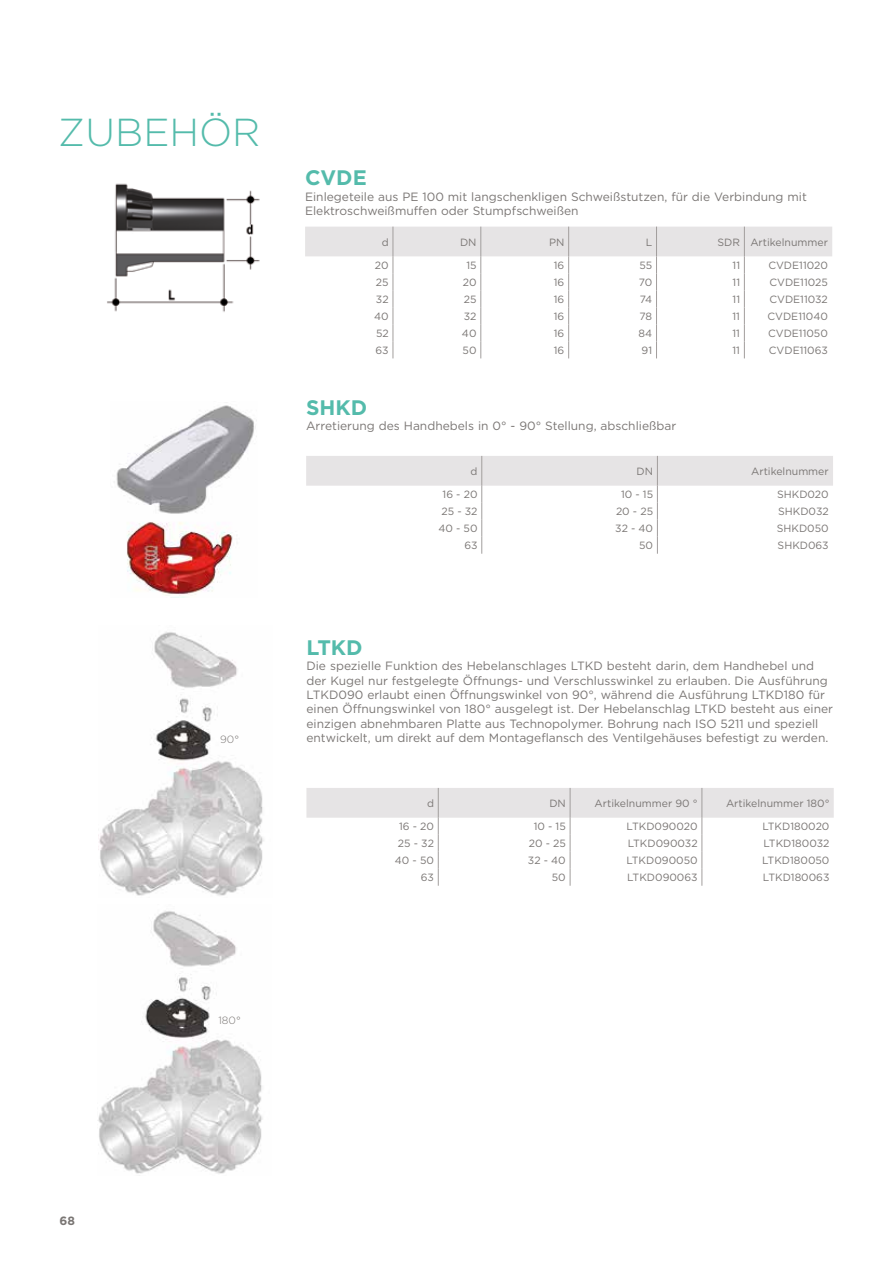
<style>
.page{position:relative;width:893px;height:1263px;background:#fff}
.page>*{position:absolute;margin:0;border:0;box-sizing:border-box;transform-origin:0 0}
.t1{font:300 39px "Gotham";color:#54bbab}
.t2{font:700 21px "Gotham";color:#54bbab}
.t3{font:12px/14.4px "Gotham";color:#7a7674}
.t4{font:700 12px "Gotham";color:#7a7674}
.t5{font:10.5px "Gotham";color:#7a7674}
.t6{font:300 10.5px "Gotham";color:#7a7674}
</style>
<div class="page">
<img style="left:98px;top:911px;width:165px;height:263px">
<img style="left:99px;top:632px;width:165px;height:264px">
<svg style="left:306px;top:788px;width:528px;height:98px"></svg>
<svg style="left:306px;top:456px;width:527px;height:98px"></svg>
<img style="left:107px;top:183px;width:153px;height:129px">
<svg style="left:305px;top:227px;width:527px;height:131px"></svg>
<img style="left:114px;top:405px;width:143px;height:192px">
<h1 class="t1" style="left:59px;top:108px;width:203px">ZUBEHÖR</h1>
<p class="t6" style="left:220px;top:733px;width:20px">90°</p>
<h2 class="t2" style="left:305px;top:164px;width:63px">CVDE</h2>
<p class="t3" style="left:305px;top:189px;width:503px">Einlegeteile aus PE 100 mit langschenkligen Schweißstutzen, für die Verbindung mit<br>Elektroschweißmuffen oder Stumpfschweißen</p>
<p class="t5" style="left:382px;top:235px;width:8px">d</p>
<p class="t5" style="left:460px;top:235px;width:18px">DN</p>
<p class="t5" style="left:549px;top:235px;width:17px">PN</p>
<p class="t5" style="left:646px;top:235px;width:8px">L</p>
<p class="t5" style="left:718px;top:235px;width:112px">SDR Artikelnummer</p>
<p class="t5" style="left:375px;top:259px;width:15px">20</p>
<p class="t5" style="left:466px;top:259px;width:12px">15</p>
<p class="t5" style="left:554px;top:259px;width:12px">16</p>
<p class="t5" style="left:639px;top:259px;width:14px">55</p>
<p class="t5" style="left:733px;top:259px;width:9px">11</p>
<p class="t5" style="left:768px;top:259px;width:61px">CVDE11020</p>
<p class="t5" style="left:376px;top:276px;width:14px">25</p>
<p class="t5" style="left:463px;top:276px;width:15px">20</p>
<p class="t5" style="left:554px;top:276px;width:12px">16</p>
<p class="t5" style="left:639px;top:276px;width:15px">70</p>
<p class="t5" style="left:733px;top:276px;width:9px">11</p>
<p class="t5" style="left:769px;top:276px;width:60px">CVDE11025</p>
<p class="t5" style="left:376px;top:293px;width:14px">32</p>
<p class="t5" style="left:464px;top:293px;width:14px">25</p>
<p class="t5" style="left:554px;top:293px;width:12px">16</p>
<p class="t5" style="left:640px;top:293px;width:14px">74</p>
<p class="t5" style="left:733px;top:293px;width:9px">11</p>
<p class="t5" style="left:769px;top:293px;width:60px">CVDE11032</p>
<p class="t5" style="left:374px;top:310px;width:16px">40</p>
<p class="t5" style="left:464px;top:310px;width:14px">32</p>
<p class="t5" style="left:554px;top:310px;width:12px">16</p>
<p class="t5" style="left:639px;top:310px;width:14px">78</p>
<p class="t5" style="left:732px;top:310px;width:9px">11</p>
<p class="t5" style="left:767px;top:310px;width:62px">CVDE11040</p>
<p class="t5" style="left:376px;top:327px;width:14px">52</p>
<p class="t5" style="left:462px;top:327px;width:16px">40</p>
<p class="t5" style="left:554px;top:327px;width:12px">16</p>
<p class="t5" style="left:638px;top:327px;width:15px">84</p>
<p class="t5" style="left:732px;top:327px;width:9px">11</p>
<p class="t5" style="left:768px;top:327px;width:61px">CVDE11050</p>
<p class="t5" style="left:375px;top:344px;width:15px">63</p>
<p class="t5" style="left:463px;top:344px;width:15px">50</p>
<p class="t5" style="left:554px;top:344px;width:12px">16</p>
<p class="t5" style="left:642px;top:344px;width:12px">91</p>
<p class="t5" style="left:732px;top:344px;width:9px">11</p>
<p class="t5" style="left:769px;top:344px;width:61px">CVDE11063</p>
<h2 class="t2" style="left:306px;top:393px;width:63px">SHKD</h2>
<p class="t3" style="left:306px;top:418px;width:372px">Arretierung des Handhebels in 0° - 90° Stellung, abschließbar</p>
<p class="t5" style="left:471px;top:464px;width:8px">d</p>
<p class="t5" style="left:637px;top:464px;width:18px">DN</p>
<p class="t5" style="left:751px;top:464px;width:79px">Artikelnummer</p>
<p class="t5" style="left:443px;top:488px;width:36px">16 - 20</p>
<p class="t5" style="left:621px;top:488px;width:34px">10 - 15</p>
<p class="t5" style="left:777px;top:488px;width:53px">SHKD020</p>
<p class="t5" style="left:441px;top:505px;width:38px">25 - 32</p>
<p class="t5" style="left:616px;top:505px;width:39px">20 - 25</p>
<p class="t5" style="left:778px;top:505px;width:52px">SHKD032</p>
<p class="t5" style="left:438px;top:522px;width:41px">40 - 50</p>
<p class="t5" style="left:615px;top:522px;width:39px">32 - 40</p>
<p class="t5" style="left:777px;top:522px;width:53px">SHKD050</p>
<p class="t5" style="left:464px;top:539px;width:15px">63</p>
<p class="t5" style="left:639px;top:539px;width:15px">50</p>
<p class="t5" style="left:778px;top:539px;width:53px">SHKD063</p>
<h2 class="t2" style="left:306px;top:634px;width:58px">LTKD</h2>
<p class="t3" style="left:306px;top:658px;width:528px">Die spezielle Funktion des Hebelanschlages LTKD besteht darin, dem Handhebel und der Kugel nur festgelegte Öffnungs- und Verschlusswinkel zu erlauben. Die Ausführung LTKD090 erlaubt einen Öffnungswinkel von 90°, während die Ausführung LTKD180 für einen Öffnungswinkel von 180° ausgelegt ist. Der Hebelanschlag LTKD besteht aus einer einzigen abnehmbaren Platte aus Technopolymer. Bohrung nach ISO 5211 und speziell entwickelt, um direkt auf dem Montageflansch des Ventilgehäuses befestigt zu werden.</p>
<p class="t5" style="left:427px;top:796px;width:8px">d</p>
<p class="t5" style="left:549px;top:796px;width:18px">DN</p>
<p class="t5" style="left:595px;top:796px;width:105px">Artikelnummer 90 °</p>
<p class="t5" style="left:726px;top:796px;width:105px">Artikelnummer 180°</p>
<p class="t5" style="left:399px;top:820px;width:36px">16 - 20</p>
<p class="t5" style="left:534px;top:820px;width:34px">10 - 15</p>
<p class="t5" style="left:627px;top:820px;width:73px">LTKD090020</p>
<p class="t5" style="left:762px;top:820px;width:69px">LTKD180020</p>
<p class="t5" style="left:398px;top:837px;width:38px">25 - 32</p>
<p class="t5" style="left:529px;top:837px;width:39px">20 - 25</p>
<p class="t5" style="left:628px;top:837px;width:71px">LTKD090032</p>
<p class="t5" style="left:763px;top:837px;width:68px">LTKD180032</p>
<p class="t5" style="left:395px;top:854px;width:41px">40 - 50</p>
<p class="t5" style="left:528px;top:854px;width:39px">32 - 40</p>
<p class="t5" style="left:626px;top:854px;width:73px">LTKD090050</p>
<p class="t5" style="left:762px;top:854px;width:69px">LTKD180050</p>
<p class="t5" style="left:421px;top:871px;width:15px">63</p>
<p class="t5" style="left:552px;top:871px;width:15px">50</p>
<p class="t5" style="left:627px;top:871px;width:72px">LTKD090063</p>
<p class="t5" style="left:763px;top:871px;width:68px">LTKD180063</p>
<p class="t6" style="left:218px;top:1013px;width:24px">180°</p>
<p class="t4" style="left:60px;top:1212px;width:17px">68</p>
</div>
